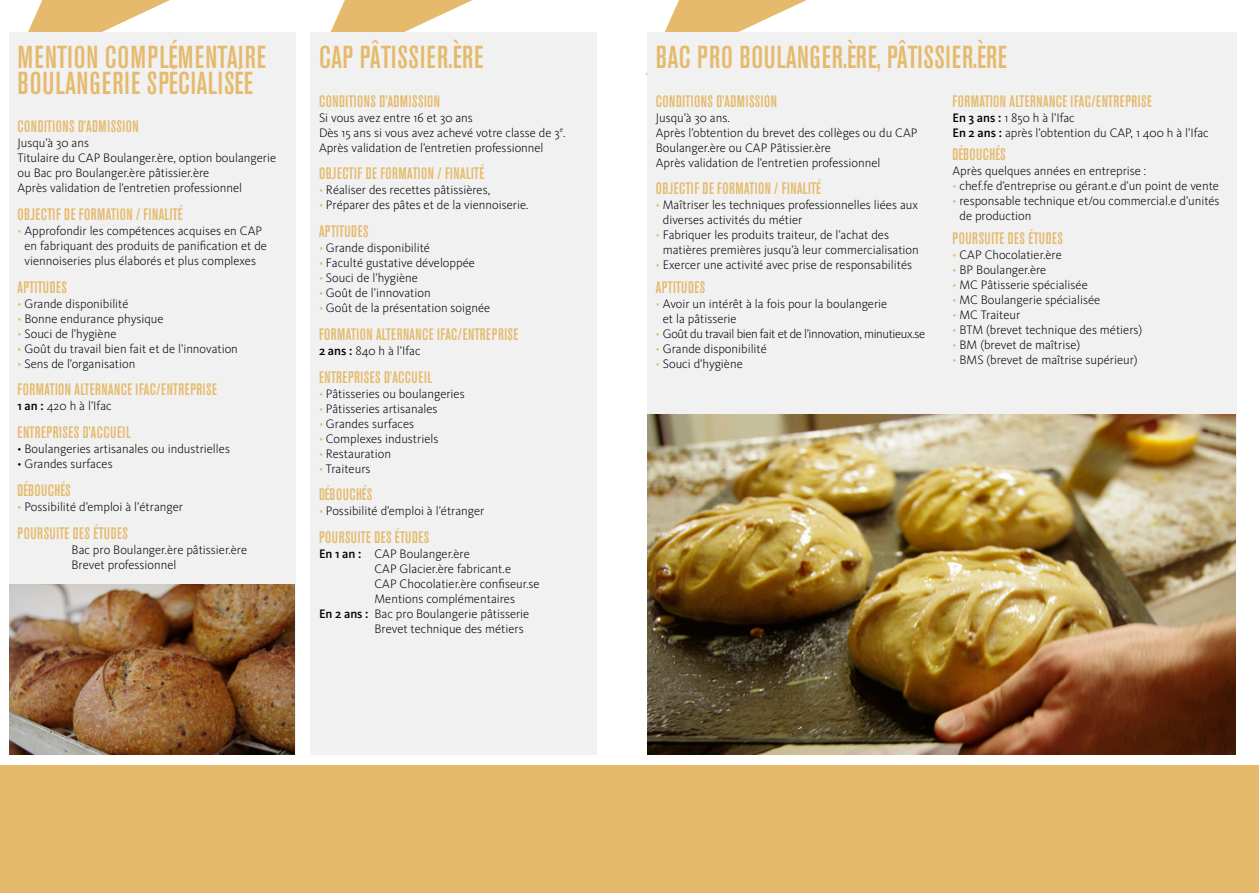
<style>
.page{position:relative;width:1259px;height:893px;background:#fff}
.page>*{position:absolute;margin:0;border:0;box-sizing:border-box;transform-origin:0 0}
.titre_1{font:500 condensed 31.5px/25.5px "Akzidenz Grotesk BE";letter-spacing:.02em;color:#e5ba6c}
.titre_2{font:500 condensed 16.5px "Akzidenz Grotesk BE";letter-spacing:.03em;color:#e5ba6c}
.txt_courant{font:300 12.75px/15px "Kievit OT";color:#000}
.txt_courant-2{font:300 12.75px "Kievit OT";letter-spacing:-.03em;color:#000}
.s1{color:#e5ba6c}
.s2{font-weight:500}
</style>
<div class="page">
<svg style="left:645px;top:0;width:161px;height:75px"></svg>
<svg style="left:28px;top:0;width:142px;height:32px"></svg>
<svg style="left:330px;top:0;width:142px;height:32px"></svg>
<div style="left:310px;top:32px;width:286px;height:723px;background:#f1f1f1"></div>
<div style="left:647px;top:32px;width:589px;height:465px;background:#f1f1f1"></div>
<div style="left:9px;top:32px;width:286px;height:723px;background:#f1f1f1"></div>
<img style="left:647px;top:415px;width:588px;height:340px">
<img style="left:9px;top:584px;width:286px;height:171px">
<div style="left:0;top:765px;width:1259px;height:128px;background:#e5ba6c"></div>
<p class="titre_1" style="left:18px;top:45px;width:250px">MENTION COMPLÉMENTAIRE<br>BOULANGERIE SPÉCIALISÉE</p>
<p class="titre_2" style="left:18px;top:117px;width:123px">CONDITIONS D’ADMISSION</p>
<p class="txt_courant" style="left:18px;top:135px;width:73px">Jusqu’à 30 ans</p>
<p class="txt_courant" style="left:18px;top:150px;width:260px">Titulaire du CAP Boulanger.ère, option boulangerie ou Bac pro Boulanger.ère pâtissier.ère</p>
<p class="txt_courant" style="left:18px;top:180px;width:226px">Après validation de l’entretien professionnel</p>
<p class="titre_2" style="left:18px;top:205px;width:167px">OBJECTIF DE FORMATION / FINALITÉ</p>
<p class="txt_courant" style="left:18px;top:223px;width:251px;text-align:center"><span class="s1">•</span> Approfondir les compétences acquises en CAP en fabriquant des produits de panification et de viennoiseries plus élaborés et plus complexes</p>
<p class="titre_2" style="left:18px;top:278px;width:51px">APTITUDES</p>
<p class="txt_courant" style="left:18px;top:296px;width:113px"><span class="s1">•</span> Grande disponibilité</p>
<p class="txt_courant" style="left:18px;top:311px;width:147px"><span class="s1">•</span> Bonne endurance physique</p>
<p class="txt_courant" style="left:18px;top:326px;width:100px"><span class="s1">•</span> Souci de l’hygiène</p>
<p class="txt_courant" style="left:18px;top:341px;width:222px"><span class="s1">•</span> Goût du travail bien fait et de l’innovation</p>
<p class="txt_courant" style="left:18px;top:356px;width:119px"><span class="s1">•</span> Sens de l’organisation</p>
<p class="titre_2" style="left:18px;top:381px;width:201px">FORMATION ALTERNANCE IFAC/ENTREPRISE</p>
<p class="txt_courant" style="left:18px;top:399px;width:96px"><span class="s2">1 an :</span> 420 h à l’Ifac</p>
<p class="titre_2" style="left:18px;top:423px;width:115px">ENTREPRISES D’ACCUEIL</p>
<p class="txt_courant" style="left:18px;top:441px;width:214px">• Boulangeries artisanales ou industrielles</p>
<p class="txt_courant" style="left:18px;top:456px;width:97px">• Grandes surfaces</p>
<p class="titre_2" style="left:18px;top:481px;width:55px">DÉBOUCHÉS</p>
<p class="txt_courant" style="left:18px;top:499px;width:167px"><span class="s1">•</span> Possibilité d’emploi à l’étranger</p>
<p class="titre_2" style="left:18px;top:524px;width:112px">POURSUITE DES ÉTUDES</p>
<p class="txt_courant" style="left:72px;top:542px;width:177px">Bac pro Boulanger.ère pâtissier.ère<br>Brevet professionnel</p>
<p class="titre_1" style="left:319px;top:45px;width:166px">CAP PÂTISSIER.ÈRE</p>
<p class="titre_2" style="left:319px;top:92px;width:123px">CONDITIONS D’ADMISSION</p>
<p class="txt_courant" style="left:319px;top:110px;width:155px">Si vous avez entre 16 et 30 ans</p>
<p class="txt_courant" style="left:319px;top:125px;width:248px">Dès 15 ans si vous avez achevé votre classe de 3<sup>e</sup>.</p>
<p class="txt_courant" style="left:319px;top:140px;width:226px">Après validation de l’entretien professionnel</p>
<p class="titre_2" style="left:319px;top:165px;width:167px">OBJECTIF DE FORMATION / FINALITÉ</p>
<p class="txt_courant" style="left:319px;top:183px;width:173px"><span class="s1">•</span> Réaliser des recettes pâtissières,</p>
<p class="txt_courant" style="left:319px;top:198px;width:211px"><span class="s1">•</span> Préparer des pâtes et de la viennoiserie.</p>
<p class="titre_2" style="left:319px;top:222px;width:51px">APTITUDES</p>
<p class="txt_courant" style="left:319px;top:240px;width:113px"><span class="s1">•</span> Grande disponibilité</p>
<p class="txt_courant" style="left:319px;top:255px;width:157px"><span class="s1">•</span> Faculté gustative développée</p>
<p class="txt_courant" style="left:319px;top:270px;width:100px"><span class="s1">•</span> Souci de l’hygiène</p>
<p class="txt_courant" style="left:319px;top:285px;width:113px"><span class="s1">•</span> Goût de l’innovation</p>
<p class="txt_courant" style="left:319px;top:300px;width:173px"><span class="s1">•</span> Goût de la présentation soignée</p>
<p class="titre_2" style="left:319px;top:325px;width:201px">FORMATION ALTERNANCE IFAC/ENTREPRISE</p>
<p class="txt_courant" style="left:319px;top:343px;width:103px"><span class="s2">2 ans :</span> 840 h à l’Ifac</p>
<p class="titre_2" style="left:319px;top:368px;width:115px">ENTREPRISES D’ACCUEIL</p>
<p class="txt_courant" style="left:319px;top:386px;width:147px"><span class="s1">•</span> Pâtisseries ou boulangeries</p>
<p class="txt_courant" style="left:319px;top:401px;width:120px"><span class="s1">•</span> Pâtisseries artisanales</p>
<p class="txt_courant" style="left:319px;top:416px;width:97px"><span class="s1">•</span> Grandes surfaces</p>
<p class="txt_courant" style="left:319px;top:431px;width:121px"><span class="s1">•</span> Complexes industriels</p>
<p class="txt_courant" style="left:319px;top:446px;width:73px"><span class="s1">•</span> Restauration</p>
<p class="txt_courant" style="left:319px;top:461px;width:53px"><span class="s1">•</span> Traiteurs</p>
<p class="titre_2" style="left:319px;top:486px;width:55px">DÉBOUCHÉS</p>
<p class="txt_courant" style="left:319px;top:504px;width:167px"><span class="s1">•</span> Possibilité d’emploi à l’étranger</p>
<p class="titre_2" style="left:319px;top:528px;width:112px">POURSUITE DES ÉTUDES</p>
<p class="txt_courant" style="left:374px;top:546px;width:167px;text-indent:-56px"><span class="s2">En 1 an :</span> CAP Boulanger.ère<br>CAP Glacier.ère fabricant.e<br>CAP Chocolatier.ère confiseur.se<br>Mentions complémentaires</p>
<p class="txt_courant" style="left:374px;top:606px;width:156px;text-indent:-55px"><span class="s2">En 2 ans :</span> Bac pro Boulangerie pâtisserie<br>Brevet technique des métiers</p>
<p class="titre_1" style="left:656px;top:45px;width:353px">BAC PRO BOULANGER.ÈRE, PÂTISSIER.ÈRE</p>
<p class="titre_2" style="left:656px;top:92px;width:123px">CONDITIONS D’ADMISSION</p>
<p class="txt_courant" style="left:656px;top:110px;width:263px">Jusqu’à 30 ans.<br>Après l’obtention du brevet des collèges ou du CAP<br>Boulanger.ère ou CAP Pâtissier.ère</p>
<p class="txt_courant" style="left:656px;top:155px;width:226px">Après validation de l’entretien professionnel</p>
<p class="titre_2" style="left:656px;top:180px;width:167px">OBJECTIF DE FORMATION / FINALITÉ</p>
<p class="txt_courant" style="left:663px;top:198px;width:257px;text-indent:-7px"><span class="s1">•</span> Maîtriser les techniques professionnelles liées aux diverses activités du métier</p>
<p class="txt_courant" style="left:663px;top:228px;width:257px;text-indent:-7px"><span class="s1">•</span> Fabriquer les produits traiteur, de l’achat des matières premières jusqu’à leur commercialisation</p>
<p class="txt_courant" style="left:656px;top:258px;width:258px"><span class="s1">•</span> Exercer une activité avec prise de responsabilités</p>
<p class="titre_2" style="left:656px;top:278px;width:51px">APTITUDES</p>
<p class="txt_courant" style="left:663px;top:296px;width:226px;text-indent:-7px"><span class="s1">•</span> Avoir un intérêt à la fois pour la boulangerie et la pâtisserie</p>
<p class="txt_courant-2" style="left:656px;top:326px;width:271px"><span class="s1">•</span> Goût du travail bien fait et de l’innovation, minutieux.se</p>
<p class="txt_courant" style="left:656px;top:341px;width:113px"><span class="s1">•</span> Grande disponibilité</p>
<p class="txt_courant" style="left:656px;top:356px;width:88px"><span class="s1">•</span> Souci d’hygiène</p>
<p class="titre_2" style="left:952px;top:92px;width:201px">FORMATION ALTERNANCE IFAC/ENTREPRISE</p>
<p class="txt_courant" style="left:952px;top:110px;width:124px"><span class="s2">En 3 ans :</span> 1 850 h à l’Ifac</p>
<p class="txt_courant" style="left:952px;top:125px;width:258px"><span class="s2">En 2 ans :</span> après l’obtention du CAP, 1 400 h à l’Ifac</p>
<p class="titre_2" style="left:952px;top:145px;width:55px">DÉBOUCHÉS</p>
<p class="txt_courant" style="left:952px;top:163px;width:195px">Après quelques années en entreprise :</p>
<p class="txt_courant" style="left:952px;top:178px;width:268px"><span class="s1">•</span> chef.fe d’entreprise ou gérant.e d’un point de vente</p>
<p class="txt_courant" style="left:959px;top:193px;width:262px;text-indent:-7px"><span class="s1">•</span> responsable technique et/ou commercial.e d’unités de production</p>
<p class="titre_2" style="left:952px;top:229px;width:112px">POURSUITE DES ÉTUDES</p>
<p class="txt_courant" style="left:952px;top:247px;width:111px"><span class="s1">•</span> CAP Chocolatier.ère</p>
<p class="txt_courant" style="left:952px;top:262px;width:95px"><span class="s1">•</span> BP Boulanger.ère</p>
<p class="txt_courant" style="left:952px;top:277px;width:137px"><span class="s1">•</span> MC Pâtisserie spécialisée</p>
<p class="txt_courant" style="left:952px;top:292px;width:149px"><span class="s1">•</span> MC Boulangerie spécialisée</p>
<p class="txt_courant" style="left:952px;top:307px;width:69px"><span class="s1">•</span> MC Traiteur</p>
<p class="txt_courant" style="left:952px;top:322px;width:191px"><span class="s1">•</span> BTM (brevet technique des métiers)</p>
<p class="txt_courant" style="left:952px;top:337px;width:129px"><span class="s1">•</span> BM (brevet de maîtrise)</p>
<p class="txt_courant" style="left:952px;top:352px;width:187px"><span class="s1">•</span> BMS (brevet de maîtrise supérieur)</p>
</div>
